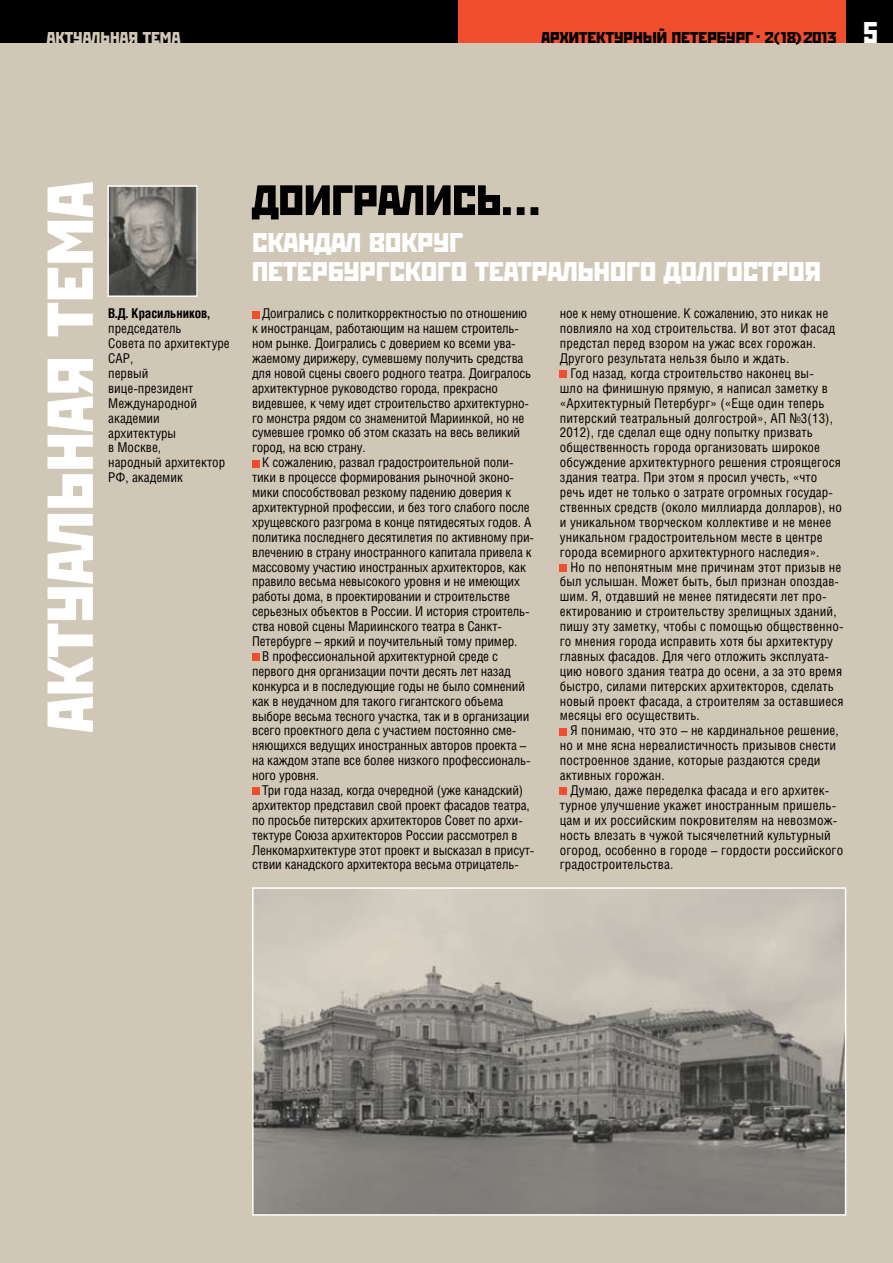
<style>
.page{position:relative;width:893px;height:1263px;background:#d1c7b6}
.page>*{position:absolute;margin:0;border:0;box-sizing:border-box;transform-origin:0 0}
.t1{font:82.5px "Stenberg C";color:#fff}
.t2{font:54px "Stenberg C";letter-spacing:-.01em;color:#000}
.t3{font:34.5px/28.5px "Stenberg C";letter-spacing:-.01em;color:#fff}
.t4{font:19.95px "Stenberg C";color:#000}
.t5{font:19.95px "Stenberg C";color:#d1c7b6}
.t6{font:15.75px "Stenberg C";letter-spacing:-.015em;color:#000;scale:1.22 1}
.t7{font:13.5px/14.9px "Helios Cond";letter-spacing:-.01em;color:#000}
.t8{font:13.5px "Helios Cond";letter-spacing:.01em;color:#000}
.t9{font:700 13.5px "Helios Cond";color:#000}
.s1{font-size:30px;color:#fff}
</style>
<div class="page">
<div style="left:457px;top:0;width:389px;height:43px;background:#f04e2f"></div>
<div style="left:0;top:0;width:457px;height:43px;background:#000"></div>
<div style="left:846px;top:0;width:47px;height:43px;background:#000"></div>
<img style="left:110px;top:188px;width:85px;height:106px">
<div style="left:107px;top:185px;width:91px;height:112px;border:2px solid #fff"></div>
<div style="left:252px;top:311px;width:7px;height:7px;background:#f04e2f"></div>
<div style="left:252px;top:460px;width:7px;height:7px;background:#f04e2f"></div>
<div style="left:252px;top:654px;width:7px;height:7px;background:#f04e2f"></div>
<div style="left:252px;top:788px;width:7px;height:7px;background:#f04e2f"></div>
<div style="left:560px;top:371px;width:7px;height:7px;background:#f04e2f"></div>
<div style="left:560px;top:564px;width:7px;height:7px;background:#f04e2f"></div>
<div style="left:560px;top:728px;width:7px;height:7px;background:#f04e2f"></div>
<div style="left:560px;top:788px;width:7px;height:7px;background:#f04e2f"></div>
<img style="left:255px;top:890px;width:588px;height:323px">
<div style="left:252px;top:887px;width:594px;height:329px;border:2px solid #fff"></div>
<h3 class="t5" style="left:47px;top:25px;width:135px">актуальная тема</h3>
<p class="t6" style="left:756px;top:28px;width:101px"><sup>.</sup> 2(18)2013 <span class="s1">5</span></p>
<h3 class="t4" style="left:541px;top:25px;width:213px">архитектурный петербург</h3>
<h1 class="t1" style="left:19px;top:732px;width:552px;rotate:-90deg">актуальная тема</h1>
<p class="t9" style="left:108px;top:305px;width:103px">В.Д. Красильников,</p>
<p class="t7" style="left:108px;top:321px;width:123px">председатель<br>Совета по архитектуре<br>САР,<br>первый вице-президент<br>Международной академии архитектуры<br>в Москве,<br>народный архитектор<br>РФ, академик</p>
<h2 class="t2" style="left:252px;top:166px;width:290px">доигрались…</h2>
<h3 class="t3" style="left:252px;top:224px;width:571px">скандал вокруг<br>петербургского театрального долгостроя</h3>
<p class="t7" style="left:560px;top:306px;width:270px">ное к нему отношение. К сожалению, это никак не</p>
<p class="t8" style="left:560px;top:320px;width:277px">повлияло на ход строительства. И вот этот фасад</p>
<p class="t8" style="left:560px;top:335px;width:258px">предстал перед взором на ужас всех горожан.</p>
<p class="t8" style="left:560px;top:350px;width:231px">Другого результата нельзя было и ждать.</p>
<p class="t8" style="left:570px;top:365px;width:245px">Год назад, когда строительство наконец вы-</p>
<p class="t8" style="left:560px;top:380px;width:270px">шло на финишную прямую, я написал заметку в</p>
<p class="t8" style="left:560px;top:395px;width:266px">«Архитектурный Петербург» («Еще один теперь</p>
<p class="t8" style="left:560px;top:410px;width:275px">питерский театральный долгострой», АП №3(13),</p>
<p class="t8" style="left:560px;top:425px;width:255px">2012), где сделал еще одну попытку призвать</p>
<p class="t8" style="left:560px;top:439px;width:262px">общественность города организовать широкое</p>
<p class="t8" style="left:560px;top:454px;width:283px">обсуждение архитектурного решения строящегося</p>
<p class="t8" style="left:560px;top:469px;width:259px">здания театра. При этом я просил учесть, «что</p>
<p class="t8" style="left:560px;top:484px;width:275px">речь идет не только о затрате огромных государ-</p>
<p class="t8" style="left:560px;top:499px;width:284px">ственных средств (около миллиарда долларов), но</p>
<p class="t8" style="left:560px;top:514px;width:273px">и уникальном творческом коллективе и не менее</p>
<p class="t8" style="left:560px;top:529px;width:264px">уникальном градостроительном месте в центре</p>
<p class="t8" style="left:560px;top:544px;width:261px">города всемирного архитектурного наследия».</p>
<p class="t8" style="left:570px;top:559px;width:272px">Но по непонятным мне причинам этот призыв не</p>
<p class="t8" style="left:560px;top:573px;width:281px">был услышан. Может быть, был признан опоздав-</p>
<p class="t8" style="left:560px;top:588px;width:268px">шим. Я, отдавший не менее пятидесяти лет про-</p>
<p class="t8" style="left:560px;top:603px;width:278px">ектированию и строительству зрелищных зданий,</p>
<p class="t8" style="left:560px;top:618px;width:285px">пишу эту заметку, чтобы с помощью общественно-</p>
<p class="t8" style="left:560px;top:633px;width:274px">го мнения города исправить хотя бы архитектуру</p>
<p class="t8" style="left:560px;top:648px;width:271px">главных фасадов. Для чего отложить эксплуата-</p>
<p class="t8" style="left:560px;top:663px;width:284px">цию нового здания театра до осени, а за это время</p>
<p class="t8" style="left:560px;top:678px;width:276px">быстро, силами питерских архитекторов, сделать</p>
<p class="t8" style="left:560px;top:693px;width:285px">новый проект фасада, а строителям за оставшиеся</p>
<p class="t8" style="left:560px;top:707px;width:141px">месяцы его осуществить.</p>
<p class="t8" style="left:570px;top:722px;width:270px">Я понимаю, что это – не кардинальное решение,</p>
<p class="t8" style="left:560px;top:737px;width:278px">но и мне ясна нереалистичность призывов снести</p>
<p class="t8" style="left:560px;top:752px;width:262px">построенное здание, которые раздаются среди</p>
<p class="t8" style="left:560px;top:767px;width:106px">активных горожан.</p>
<p class="t8" style="left:570px;top:782px;width:260px">Думаю, даже переделка фасада и его архитек-</p>
<p class="t8" style="left:560px;top:797px;width:278px">турное улучшение укажет иностранным пришель-</p>
<p class="t8" style="left:560px;top:812px;width:279px">цам и их российским покровителям на невозмож-</p>
<p class="t8" style="left:560px;top:827px;width:273px">ность влезать в чужой тысячелетний культурный</p>
<p class="t8" style="left:560px;top:842px;width:285px">огород, особенно в городе – гордости российского</p>
<p class="t8" style="left:560px;top:856px;width:115px">градостроительства.</p>
<p class="t7" style="left:252px;top:306px;width:281px;text-indent:10px">Доигрались с политкорректностью по отношению к иностранцам, работающим на нашем строитель&shy;ном рынке. Доигрались с доверием ко всеми ува&shy;жаемому дирижеру, сумевшему получить средства для новой сцены своего родного театра. Доигралось архитектурное руководство города, прекрасно видевшее, к чему идет строительство архитектурно&shy;го монстра рядом со знаменитой Мариинкой, но не сумевшее громко об этом сказать на весь великий город, на всю страну.</p>
<p class="t7" style="left:262px;top:455px;width:253px">К сожалению, развал градостроительной поли-</p>
<p class="t7" style="left:252px;top:470px;width:264px">тики в процессе формирования рыночной эконо-</p>
<p class="t7" style="left:252px;top:485px;width:261px">мики способствовал резкому падению доверия к</p>
<p class="t7" style="left:252px;top:499px;width:279px">архитектурной профессии, и без того слабого после</p>
<p class="t7" style="left:252px;top:514px;width:281px">хрущевского разгрома в конце пятидесятых годов. А</p>
<p class="t7" style="left:252px;top:529px;width:283px">политика последнего десятилетия по активному при-</p>
<p class="t7" style="left:252px;top:544px;width:281px">влечению в страну иностранного капитала привела к</p>
<p class="t7" style="left:252px;top:559px;width:275px">массовому участию иностранных архитекторов, как</p>
<p class="t7" style="left:252px;top:574px;width:269px">правило весьма невысокого уровня и не имеющих</p>
<p class="t7" style="left:252px;top:589px;width:259px">работы дома, в проектировании и строительстве</p>
<p class="t7" style="left:252px;top:604px;width:279px">серьезных объектов в России. И история строитель-</p>
<p class="t7" style="left:252px;top:619px;width:251px">ства новой сцены Мариинского театра в Санкт-</p>
<p class="t7" style="left:252px;top:633px;width:267px">Петербурге – яркий и поучительный тому пример.</p>
<p class="t7" style="left:262px;top:648px;width:237px">В профессиональной архитектурной среде с</p>
<p class="t7" style="left:252px;top:663px;width:260px">первого дня организации почти десять лет назад</p>
<p class="t7" style="left:252px;top:678px;width:274px">конкурса и в последующие годы не было сомнений</p>
<p class="t7" style="left:252px;top:693px;width:253px">как в неудачном для такого гигантского объема</p>
<p class="t7" style="left:252px;top:708px;width:279px">выборе весьма тесного участка, так и в организации</p>
<p class="t7" style="left:252px;top:723px;width:266px">всего проектного дела с участием постоянно сме-</p>
<p class="t7" style="left:252px;top:738px;width:276px">няющихся ведущих иностранных авторов проекта –</p>
<p class="t7" style="left:252px;top:753px;width:280px">на каждом этапе все более низкого профессиональ-</p>
<p class="t7" style="left:252px;top:767px;width:68px">ного уровня.</p>
<p class="t7" style="left:262px;top:782px;width:263px">Три года назад, когда очередной (уже канадский)</p>
<p class="t7" style="left:252px;top:797px;width:279px">архитектор представил свой проект фасадов театра,</p>
<p class="t7" style="left:252px;top:812px;width:272px">по просьбе питерских архитекторов Совет по архи-</p>
<p class="t7" style="left:252px;top:827px;width:267px">тектуре Союза архитекторов России рассмотрел в</p>
<p class="t7" style="left:252px;top:842px;width:284px">Ленкомархитектуре этот проект и высказал в присут-</p>
<p class="t7" style="left:252px;top:857px;width:268px">ствии канадского архитектора весьма отрицатель-</p>
</div>
